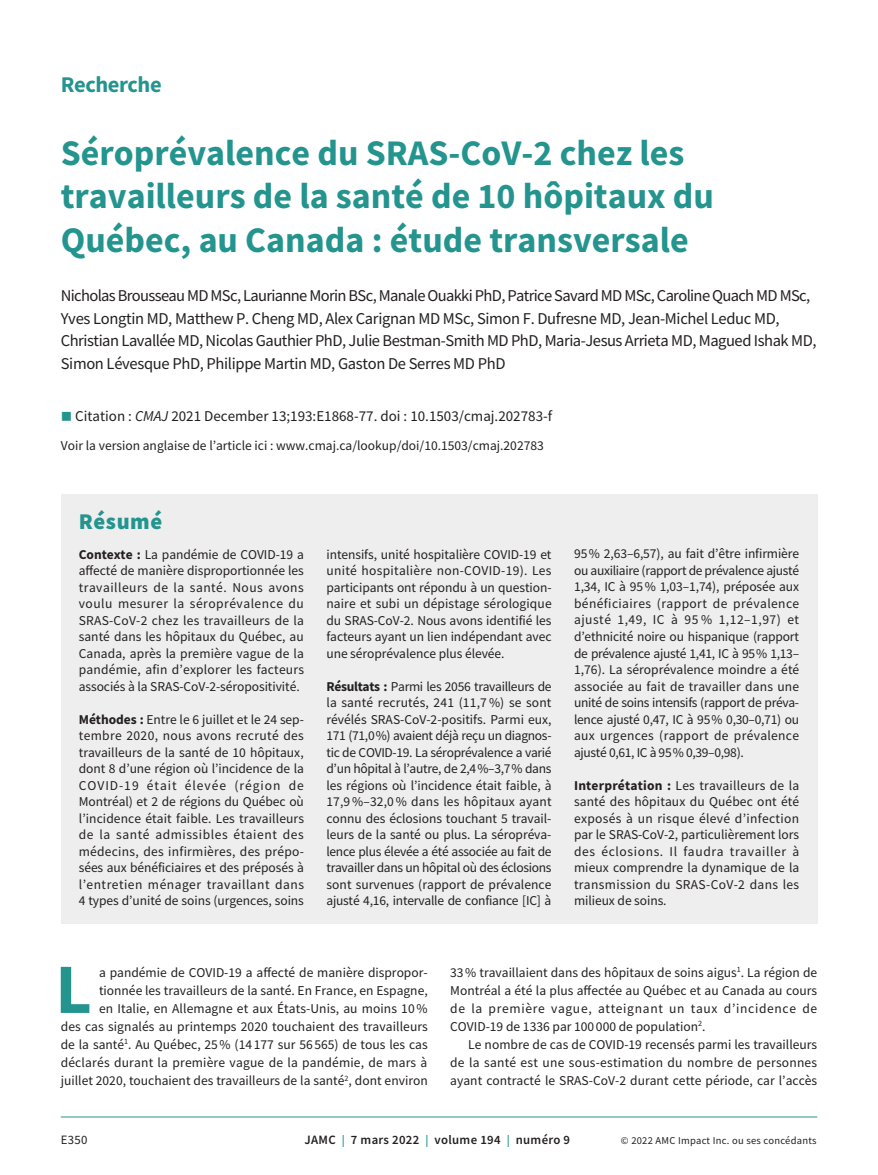
<style>
.page{position:relative;width:878px;height:1175px;background:#fff}
.page>*{position:absolute;margin:0;border:0;box-sizing:border-box;transform-origin:0 0}
.t1{font:700 70.65px "Source Sans Pro";color:#24948e}
.t2{font:700 36px/43.2px "Source Sans Pro";color:#24948e}
.t3{font:700 22.5px "Source Sans Pro";letter-spacing:-.02em;color:#24948e}
.t4{font:900 22.5px "Source Sans Pro";letter-spacing:.025em;color:#24948e}
.t5{font:16.5px/22.5px "Source Sans Pro";letter-spacing:-.03em;color:#231f20}
.t6{font:15px "Source Sans Pro";color:#231f20}
.t7{font:13.5px/16.5px "Source Sans Pro";color:#231f20;text-align:justify}
.t8{font:600 12.75px "Source Sans Pro";letter-spacing:.025em;color:#231f20}
.t9{font:12.75px "Source Sans Pro";color:#231f20}
.t10{font:10.5px "Source Sans Pro";letter-spacing:.025em;color:#231f20}
.s1{color:#24948e}
.s2{font-style:italic}
.s3{font-weight:700}
.s4{font-size:12px;color:#24948e}
</style>
<div class="page">
<hr style="left:61px;top:1116px;width:756px;height:1px;background:#24948e">
<div style="left:61px;top:494px;width:756px;height:429px;background:#eeeeef"></div>
<h3 class="t3" style="left:61px;top:69px;width:102px">Recherche</h3>
<h2 class="t2" style="left:61px;top:131px;width:654px">Séroprévalence du SRAS-CoV-2 chez les travailleurs de la santé de 10 hôpitaux du<br>Québec, au Canada : étude transversale</h2>
<p class="t5" style="left:61px;top:284px;width:757px">Nicholas Brousseau MD MSc, Laurianne Morin BSc, Manale Ouakki PhD, Patrice Savard MD MSc, Caroline Quach MD MSc, Yves Longtin MD, Matthew P. Cheng MD, Alex Carignan MD MSc, Simon F. Dufresne MD, Jean-Michel Leduc MD, Christian Lavallée MD, Nicolas Gauthier PhD, Julie Bestman-Smith MD PhD, Maria-Jesus Arrieta MD, Magued Ishak MD, Simon Lévesque PhD, Philippe Martin MD, Gaston De Serres MD PhD</p>
<p class="t6" style="left:61px;top:406px;width:493px"><span class="s1">■</span> Citation : <span class="s2">CMAJ</span> 2021 December 13;193:E1868-77. doi : 10.1503/cmaj.202783-f</p>
<p class="t7" style="left:61px;top:437px;width:484px">Voir la version anglaise de l’article ici : www.cmaj.ca/lookup/doi/10.1503/cmaj.202783</p>
<h3 class="t4" style="left:79px;top:505px;width:85px">Résumé</h3>
<p class="t7" style="left:79px;top:546px;width:227px"><span class="s3">Contexte :</span> La pandémie de COVID-19 a affecté de manière disproportionnée les travailleurs de la santé. Nous avons voulu mesurer la séroprévalence du SRAS‑CoV‑2 chez les travailleurs de la santé dans les hôpitaux du Québec, au Canada, après la première vague de la pandémie, afin d’explorer les facteurs associés à la SRAS-CoV-2-séropositivité.</p>
<p class="t7" style="left:79px;top:711px;width:227px"><span class="s3">Méthodes :</span> Entre le 6 juillet et le 24 sep&shy;tembre 2020, nous avons recruté des travailleurs de la santé de 10 hôpitaux, dont 8 d’une région où l’incidence de la COVID‑19 était élevée (région de Montréal) et 2 de régions du Québec où l’incidence était faible. Les travailleurs de la santé admissibles étaient des médecins, des infirmières, des prépo&shy;sées aux bénéficiaires et des préposés à l’entretien ménager travaillant dans 4 types d’unité de soins (urgences, soins</p>
<p class="t7" style="left:326px;top:546px;width:227px">intensifs, unité hospitalière COVID‑19 et unité hospitalière non-COVID‑19). Les participants ont répondu à un question&shy;naire et subi un dépistage sérologique du SRAS-‑CoV‑2. Nous avons identifié les facteurs ayant un lien indépendant avec une séroprévalence plus élevée.</p>
<p class="t7" style="left:326px;top:677px;width:227px"><span class="s3">Résultats :</span> Parmi les 2056 travailleurs de la santé recrutés, 241 (11,7 %) se sont révélés SRAS‑CoV‑2-positifs. Parmi eux, 171 (71,0%) avaient déjà reçu un diagnos&shy;tic de COVID‑19. La séroprévalence a varié d’un hôpital à l’autre, de 2,4%–3,7% dans les régions où l’incidence était faible, à 17,9 %–32,0 % dans les hôpitaux ayant connu des éclosions touchant 5 travail&shy;leurs de la santé ou plus. La séropréva&shy;lence plus élevée a été associée au fait de travailler dans un hôpital où des éclosions sont survenues (rapport de prévalence ajusté 4,16, intervalle de confiance [IC] à</p>
<p class="t7" style="left:574px;top:545px;width:227px">95% 2,63–6,57), au fait d’être infirmière ou auxiliaire (rapport de prévalence ajusté 1,34, IC à 95% 1,03–1,74), préposée aux bénéficiaires (rapport de prévalence ajusté 1,49, IC à 95 % 1,12–1,97) et d’ethnicité noire ou hispanique (rapport de prévalence ajusté 1,41, IC à 95% 1,13– 1,76). La séroprévalence moindre a été associée au fait de travailler dans une unité de soins intensifs (rapport de préva&shy;lence ajusté 0,47, IC à 95% 0,30–0,71) ou aux urgences (rapport de prévalence ajusté 0,61, IC à 95% 0,39–0,98).</p>
<p class="t7" style="left:574px;top:776px;width:227px"><span class="s3">Interprétation :</span> Les travailleurs de la santé des hôpitaux du Québec ont été exposés à un risque élevé d’infection par le SRAS‑CoV‑2, particulièrement lors des éclosions. Il faudra travailler à mieux comprendre la dynamique de la transmission du SRAS‑CoV‑2 dans les milieux de soins.</p>
<p class="t7" style="left:61px;top:963px;width:368px;line-height:18px;text-align:right">a pandémie de COVID-19 a affecté de manière dispropor&shy;tionnée les travailleurs de la santé. En France, en Espagne,<br>en Italie, en Allemagne et aux États-Unis, au moins 10%<br>des cas signalés au printemps 2020 touchaient des travailleurs de la santé<sup>1</sup>. Au Québec, 25% (14177 sur 56565) de tous les cas déclarés durant la première vague de la pandémie, de mars à juillet 2020, touchaient des travailleurs de la santé<sup>2</sup>, dont environ</p>
<p class="t7" style="left:450px;top:963px;width:368px;line-height:18px">33% travaillaient dans des hôpitaux de soins aigus<sup>1</sup>. La région de Montréal a été la plus affectée au Québec et au Canada au cours de la première vague, atteignant un taux d’incidence de COVID‑19 de 1336 par 100000 de population<sup>2</sup>.</p>
<h1 class="t1" style="left:55px;top:941px;width:38px">L</h1>
<p class="t7" style="left:450px;top:1035px;width:368px;line-height:18px;text-indent:18px">Le nombre de cas de COVID-19 recensés parmi les travailleurs de la santé est une sous-estimation du nombre de personnes ayant contracté le SRAS‑CoV‑2 durant cette période, car l’accès</p>
<p class="t9" style="left:61px;top:1132px;width:28px">E350</p>
<p class="t8" style="left:304px;top:1131px;width:267px">JAMC <span class="s4">|</span> 7 mars 2022 <span class="s4">|</span> volume 194 <span class="s4">|</span> numéro 9</p>
<p class="t10" style="left:621px;top:1134px;width:197px">© 2022 AMC Impact Inc. ou ses concédants</p>
</div>
